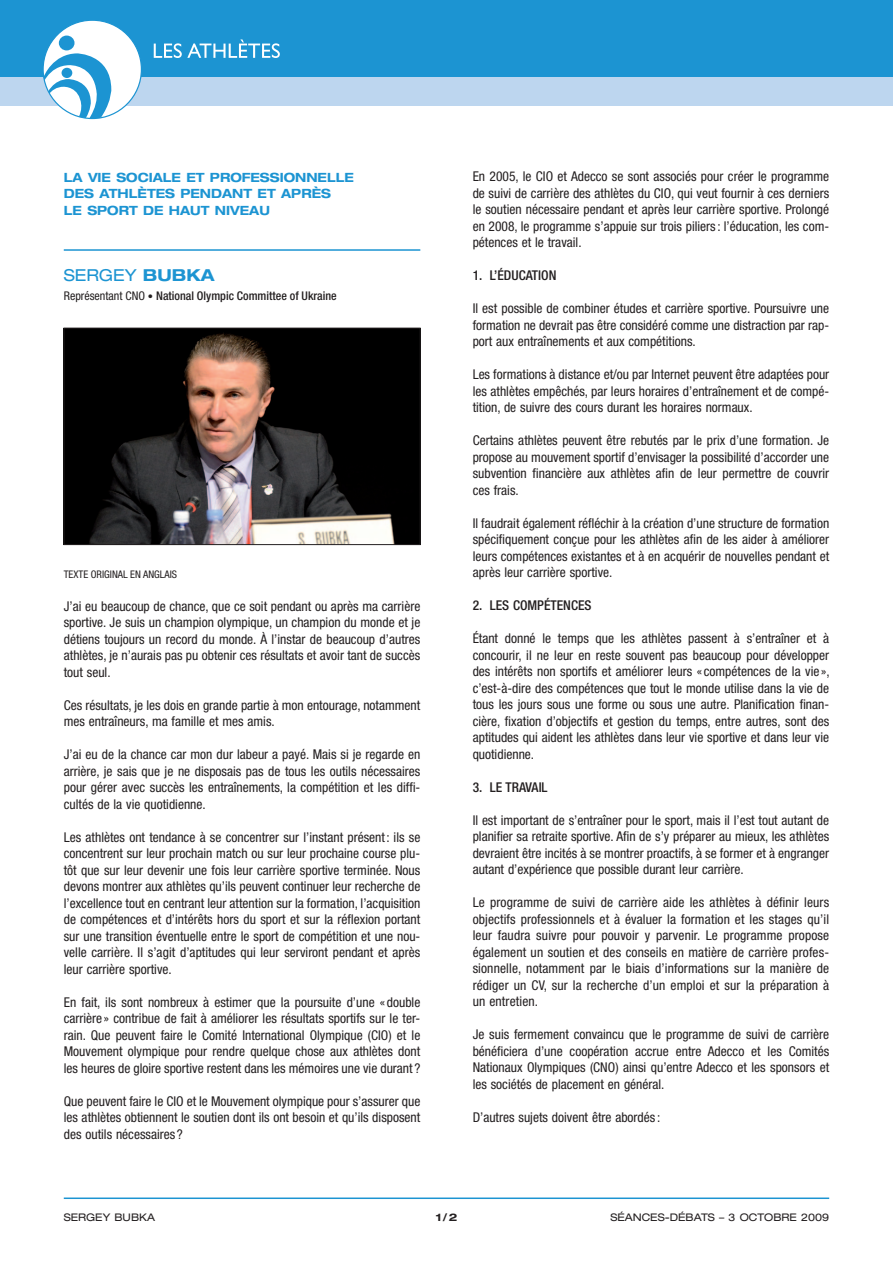
<style>
.page{position:relative;width:893px;height:1263px;background:#fff}
.page>*{position:absolute;margin:0;border:0;box-sizing:border-box;transform-origin:0 0}
.t1{font:expanded 16.5px "Helvetica Neue";color:#1c94d2}
.t2{font:condensed 13.5px/16.5px "Helvetica Neue";color:#231f20;text-align:justify}
.t3{font:500 condensed 13.5px "Helvetica Neue";color:#231f20}
.t4{font:700 expanded 12.75px "Helvetica Neue";color:#1c94d2;scale:.95 1}
.t5{font:500 condensed 12px "Helvetica Neue";color:#231f20}
.t6{font:expanded 10.5px "Helvetica Neue";color:#231f20}
.t7{font:condensed 10.5px "Helvetica Neue";color:#231f20}
.t8{font:700 expanded 10.5px "Helvetica Neue";color:#231f20}
.s1{font-weight:700}
.s2{font-weight:400}
.s3{font-weight:400;font-size:10.5px}
</style>
<div class="page">
<div style="left:0;top:0;width:893px;height:77px;background:#1c94d2"></div>
<div style="left:0;top:77px;width:893px;height:29px;background:#bdd6ef"></div>
<svg style="left:154px;top:39px;width:126px;height:19px"></svg>
<svg style="left:43px;top:22px;width:98px;height:97px"></svg>
<div style="left:62px;top:68px;width:10px;height:10px;background:#1c94d2;border-radius:50%"></div>
<hr style="left:64px;top:1197px;width:765px;height:2px;background:#1c94d2">
<hr style="left:64px;top:249px;width:356px;height:2px;background:#1c94d2">
<img style="left:66px;top:330px;width:352px;height:213px">
<div style="left:64px;top:328px;width:356px;height:217px;border:1px solid #231f20"></div>
<p class="t4" style="left:64px;top:169px;width:35px">LA VIE</p>
<p class="t4" style="left:116px;top:169px;width:11px">SOCIA</p>
<p class="t4" style="left:163px;top:169px;width:61px">LE ET PROFESSIO</p>
<p class="t4" style="left:295px;top:169px;width:62px">NNELLE</p>
<p class="t4" style="left:64px;top:185px;width:12px">DES</p>
<p class="t4" style="left:99px;top:185px;width:203px">ATHLÈTES PE NDANT ET APR</p>
<p class="t4" style="left:312px;top:185px;width:21px">ÈS</p>
<p class="t4" style="left:64px;top:202px;width:37px">LE SPOR</p>
<p class="t4" style="left:129px;top:202px;width:26px">T DE</p>
<p class="t4" style="left:169px;top:202px;width:71px">HAUT NIVEAU</p>
<p class="t1" style="left:64px;top:265px;width:152px">SERGEY <span class="s1">BUBKA</span></p>
<p class="t5" style="left:64px;top:289px;width:275px"><span class="s2">Représentant CNO</span> <span class="s3">•</span> NATIONAL OLYMPIC COMMITTEE OF UKRAINE</p>
<p class="t7" style="left:64px;top:568px;width:115px">Texte original en anglais</p>
<p class="t2" style="left:64px;top:597px;width:358px">J’ai eu beaucoup de chance, que ce soit pendant ou après ma carrière sportive. Je suis un champion olympique, un champion du monde et je détiens toujours un record du monde. À l’instar de beaucoup d’autres athlètes, je n’aurais pas pu obtenir ces résultats et avoir tant de succès tout seul.</p>
<p class="t2" style="left:64px;top:696px;width:358px">Ces résultats, je les dois en grande partie à mon entourage, notamment mes entraîneurs, ma famille et mes amis.</p>
<p class="t2" style="left:64px;top:746px;width:358px">J’ai eu de la chance car mon dur labeur a payé. Mais si je regarde en arrière, je sais que je ne disposais pas de tous les outils nécessaires pour gérer avec succès les entraînements, la compétition et les diffi&shy;cultés de la vie quotidienne.</p>
<p class="t2" style="left:64px;top:828px;width:358px">Les athlètes ont tendance à se concentrer sur l’instant présent: ils se concentrent sur leur prochain match ou sur leur prochaine course plu&shy;tôt que sur leur devenir une fois leur carrière sportive terminée. Nous devons montrer aux athlètes qu’ils peuvent continuer leur recherche de l’excellence tout en centrant leur attention sur la formation, l’acquisition de compétences et d’intérêts hors du sport et sur la réflexion portant sur une transition éventuelle entre le sport de compétition et une nou&shy;velle carrière. Il s’agit d’aptitudes qui leur serviront pendant et après leur carrière sportive.</p>
<p class="t2" style="left:64px;top:993px;width:358px">En fait, ils sont nombreux à estimer que la poursuite d’une « double carrière » contribue de fait à améliorer les résultats sportifs sur le ter&shy;rain. Que peuvent faire le Comité International Olympique (CIO) et le Mouvement olympique pour rendre quelque chose aux athlètes dont les heures de gloire sportive restent dans les mémoires une vie durant ?</p>
<p class="t2" style="left:64px;top:1092px;width:358px">Que peuvent faire le CIO et le Mouvement olympique pour s’assurer que les athlètes obtiennent le soutien dont ils ont besoin et qu’ils disposent des outils nécessaires ?</p>
<p class="t2" style="left:473px;top:168px;width:358px">En 2005, le CIO et Adecco se sont associés pour créer le programme de suivi de carrière des athlètes du CIO , qui veut fournir à ces derniers le soutien nécessaire pendant et après leur carrière sportive. Prolongé en 2008, le programme s’appuie sur trois piliers : l’éducation, les com&shy;pétences et le travail.</p>
<p class="t3" style="left:473px;top:268px;width:85px">1. L’ÉDUCATION</p>
<p class="t2" style="left:473px;top:300px;width:358px">Il est possible de combiner études et carrière sportive. Poursuivre une formation ne devrait pas être considéré comme une distraction par rap&shy;port aux entraînements et aux compétitions.</p>
<p class="t2" style="left:473px;top:366px;width:358px">Les formations à distance et/ou par Internet peuvent être adaptées pour les athlètes empêchés, par leurs horaires d’entraînement et de compé&shy;tition, de suivre des cours durant les horaires normaux.</p>
<p class="t2" style="left:473px;top:432px;width:358px">Certains athlètes peuvent être rebutés par le prix d’une formation. Je propose au mouvement sportif d’envisager la possibilité d’accorder une subvention financière aux athlètes afin de leur permettre de couvrir ces frais.</p>
<p class="t2" style="left:473px;top:515px;width:358px">Il faudrait également réfléchir à la création d’une structure de formation spécifiquement conçue pour les athlètes afin de les aider à améliorer leurs compétences existantes et à en acquérir de nouvelles pendant et après leur carrière sportive.</p>
<p class="t3" style="left:473px;top:597px;width:120px">2. LES COMPÉTENCES</p>
<p class="t2" style="left:473px;top:630px;width:359px">Étant donné le temps que les athlètes passent à s’entraîner et à concourir, il ne leur en reste souvent pas beaucoup pour développer des intérêts non sportifs et améliorer leurs « compétences de la vie », c’est-à-dire des compétences que tout le monde utilise dans la vie de tous les jours sous une forme ou sous une autre. Planification finan&shy;cière, fixation d’objectifs et gestion du temps, entre autres, sont des aptitudes qui aident les athlètes dans leur vie sportive et dans leur vie quotidienne.</p>
<p class="t3" style="left:473px;top:779px;width:72px">3. LE TRAVAIL</p>
<p class="t2" style="left:473px;top:812px;width:358px">Il est important de s’entraîner pour le sport, mais il l’est tout autant de planifier sa retraite sportive. Afin de s’y préparer au mieux, les athlètes devraient être incités à se montrer proactifs, à se former et à engranger autant d’expérience que possible durant leur carrière.</p>
<p class="t2" style="left:473px;top:894px;width:358px">Le programme de suivi de carrière aide les athlètes à définir leurs objectifs professionnels et à évaluer la formation et les stages qu’il leur faudra suivre pour pouvoir y parvenir. Le programme propose également un soutien et des conseils en matière de carrière profes&shy;sionnelle, notamment par le biais d’informations sur la manière de rédiger un CV, sur la recherche d’un emploi et sur la préparation à un entretien.</p>
<p class="t2" style="left:473px;top:1026px;width:358px">Je suis fermement convaincu que le programme de suivi de carrière bénéficiera d’une coopération accrue entre Adecco et les Comités Nationaux Olympiques (CNO) ainsi qu’entre Adecco et les sponsors et les sociétés de placement en général.</p>
<p class="t2" style="left:473px;top:1109px;width:189px">D’autres sujets doivent être abordés :</p>
<p class="t6" style="left:64px;top:1211px;width:93px">SERGEY BUBKA</p>
<p class="t8" style="left:436px;top:1211px;width:23px">1/2</p>
<p class="t6" style="left:610px;top:1211px;width:24px">SÉANCES</p>
<p class="t6" style="left:665px;top:1211px;width:166px">-DÉBATS – 3 OCTOBRE 2009</p>
</div>
